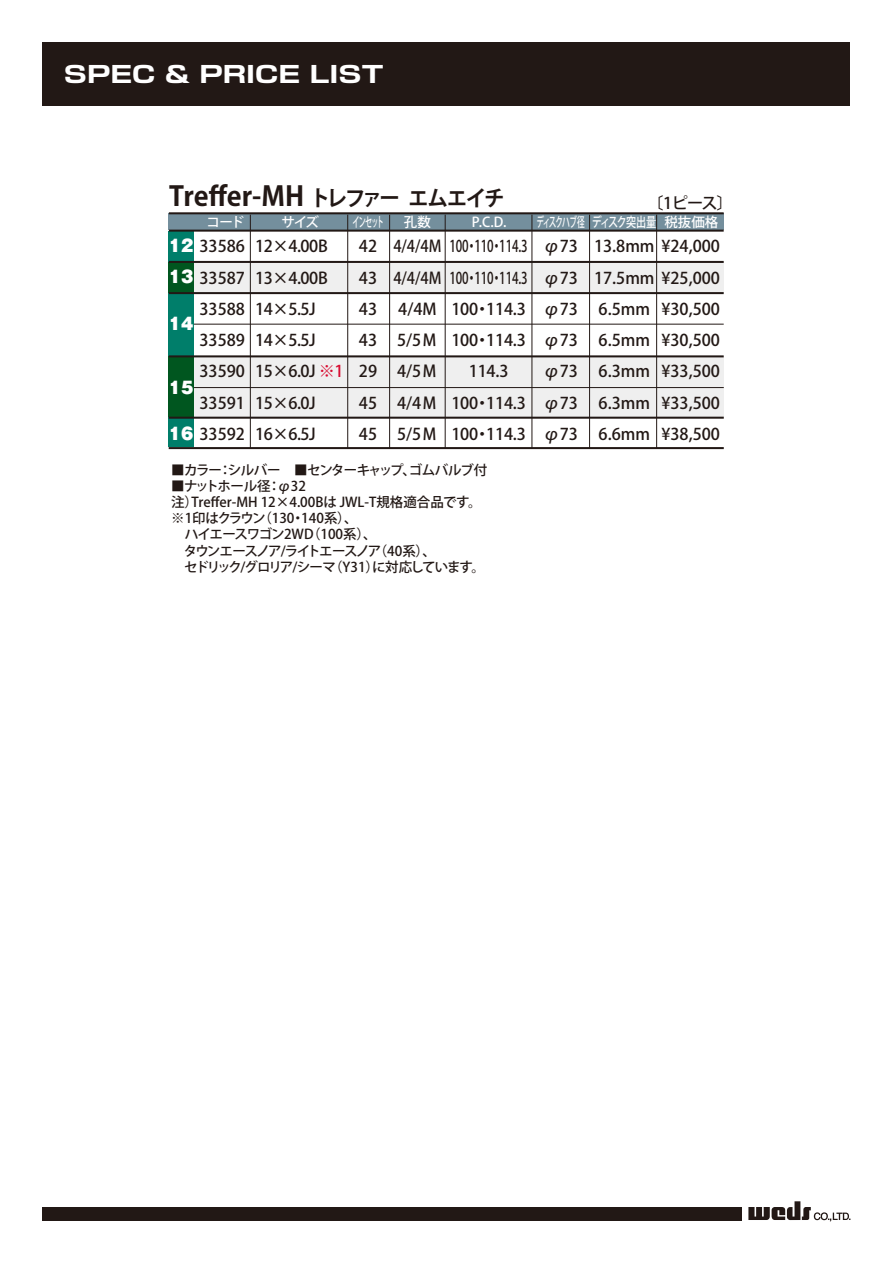
<style>
.page{position:relative;width:893px;height:1263px;background:#fff}
.page>*{position:absolute;margin:0;border:0;box-sizing:border-box;transform-origin:0 0}
.t1{font:700 27px "Koz Go Pro";color:#221815}
.t2{font:700 22.95px "Shin Go Pro";color:#fff;scale:1.25 1}
.t3{font:500 16.2px/31.3px "Koz Go Pro";color:#221815;text-align:justify}
.t4{font:500 16.2px/31.3px "Koz Go Pro";color:#221815;text-align:center;scale:.72 1}
.t5{font:500 16.2px/31.3px "Koz Go Pro";letter-spacing:-.025em;color:#221815}
.t6{font:500 16.2px/31.3px "Koz Go Pro";color:#221815;text-align:center;scale:.9 1}
.t7{font:900 16.2px "Gothic MB101 Pro";color:#fff}
.t8{font:500 13.5px/16.2px "Koz Go Pro";letter-spacing:-.04em;color:#221815}
.t9{font:500 13.5px "Koz Go Pro";letter-spacing:-.08em;color:#221815}
.t10{font:500 13.5px "Koz Go Pro";letter-spacing:-.11em;color:#fff}
.t11{font:500 13.5px "Koz Go Pro";letter-spacing:-.11em;color:#fff;scale:.57 1}
.t12{font:500 13.5px "Koz Go Pro";letter-spacing:-.11em;color:#fff;scale:.75 1}
.t13{font:500 13.5px "Koz Go Pro";letter-spacing:-.11em;color:#fff;scale:.53 1}
.s1{font-size:21.6px}
.s2{font-family:"Gothic MB101 Pro";font-weight:900;color:#fff}
.s3{color:#d80a2f}
</style>
<div class="page">
<div style="left:43px;top:1207px;width:699px;height:13px;background:#221815"></div>
<svg style="left:748px;top:1201px;width:102px;height:20px"></svg>
<div style="left:43px;top:43px;width:807px;height:63px;background:#221815"></div>
<div style="left:169px;top:213px;width:555px;height:18px;background:#748f9d"></div>
<hr style="left:169px;top:212px;width:555px;height:2px;background:#221815">
<div style="left:169px;top:325px;width:555px;height:94px;background:#efefef"></div>
<hr style="left:169px;top:387px;width:555px;height:1px;background:#221815">
<div style="left:169px;top:293px;width:555px;height:63px;background:#fff"></div>
<div style="left:169px;top:262px;width:555px;height:31px;background:#efefef"></div>
<hr style="left:169px;top:324px;width:555px;height:1px;background:#221815">
<hr style="left:656px;top:215px;width:1px;height:233px;background:#221815">
<hr style="left:589px;top:215px;width:1px;height:233px;background:#221815">
<hr style="left:347px;top:215px;width:1px;height:233px;background:#221815">
<hr style="left:389px;top:215px;width:1px;height:233px;background:#221815">
<hr style="left:445px;top:215px;width:1px;height:233px;background:#221815">
<hr style="left:532px;top:215px;width:1px;height:233px;background:#221815">
<hr style="left:250px;top:215px;width:1px;height:233px;background:#221815">
<div style="left:169px;top:232px;width:25px;height:30px;background:#007e6a"></div>
<div style="left:169px;top:262px;width:25px;height:31px;background:#00561f"></div>
<div style="left:169px;top:293px;width:25px;height:63px;background:#007e6a"></div>
<div style="left:169px;top:356px;width:25px;height:61px;background:#00561f"></div>
<div style="left:169px;top:417px;width:25px;height:30px;background:#007e6a"></div>
<hr style="left:169px;top:292px;width:555px;height:2px;background:#221815">
<hr style="left:169px;top:355px;width:555px;height:2px;background:#221815">
<hr style="left:169px;top:261px;width:555px;height:2px;background:#221815">
<hr style="left:169px;top:417px;width:555px;height:2px;background:#221815">
<hr style="left:169px;top:447px;width:555px;height:2px;background:#221815">
<hr style="left:169px;top:230px;width:555px;height:2px;background:#221815">
<h2 class="t2" style="left:64px;top:56px;width:257px">SPEC &amp; PRICE LIST</h2>
<h1 class="t1" style="left:169px;top:179px;width:337px">Treffer-MH <span class="s1">トレファー エムエイチ</span></h1>
<p class="t3" style="left:647px;top:188px;width:87px">〔1ピース〕</p>
<p class="t10" style="left:207px;top:213px;width:39px">コード</p>
<p class="t3" style="left:169px;top:231px;width:78px;text-align:right"><span class="s2">12</span> 33586<br><span class="s2">13</span> 33587<br>33588<br>33589<br>33590<br>33591<br><span class="s2">16</span> 33592</p>
<p class="t7" style="left:169px;top:310px;width:26px">14</p>
<p class="t7" style="left:169px;top:374px;width:26px">15</p>
<p class="t10" style="left:281px;top:213px;width:39px">サイズ</p>
<p class="t5" style="left:255px;top:231px;width:90px">12×4.00B<br>13×4.00B<br>14×5.5J<br>14×5.5J<br>15×6.0J <span class="s3">※1<br></span>15×6.0J<br>16×6.5J</p>
<p class="t13" style="left:353px;top:214px;width:61px">インセット</p>
<p class="t3" style="left:359px;top:231px;width:20px">42<br>43<br>43<br>43<br>29<br>45<br>45</p>
<p class="t10" style="left:404px;top:213px;width:28px">孔数</p>
<p class="t6" style="left:393px;top:231px;width:55px">4/4/4M<br>4/4/4M<br>4/4M<br>5/5Ｍ<br>4/5Ｍ<br>4/4Ｍ<br>5/5Ｍ</p>
<p class="t10" style="left:472px;top:213px;width:36px">P.C.D.</p>
<p class="t4" style="left:449px;top:231px;width:110px">100・110・114.3<br>100・110・114.3<br>100・114.3<br>100・114.3<br>114.3<br>100・114.3<br>100・114.3</p>
<p class="t9" style="left:171px;top:461px;width:318px">■カラー：シルバー　■センターキャップ、ゴムバルブ付</p>
<p class="t8" style="left:171px;top:478px;width:315px">■ナットホール径：φ32<br>注）Treffer-MH 12×4.00Bは JWL-T規格適合品です。※1印はクラウン（130・140系）、<br>　ハイエースワゴン2WD（100系）、<br>　タウンエースノア/ライトエースノア（40系）、<br>　セドリック/グロリア/シーマ（Y31）に対応しています。</p>
<p class="t11" style="left:536px;top:214px;width:86px">ディスクハブ径</p>
<p class="t3" style="left:544px;top:231px;width:36px">φ73 φ73 φ73 φ73 φ73 φ73 φ73</p>
<p class="t12" style="left:592px;top:213px;width:88px">ディスク突出量</p>
<p class="t10" style="left:664px;top:213px;width:55px">税抜価格</p>
<p class="t3" style="left:594px;top:231px;width:127px;text-align:right">13.8mm ¥24,000<br>17.5mm ¥25,000 ¥30,500<br>¥30,500<br>¥33,500<br>¥33,500<br>¥38,500</p>
<p class="t3" style="left:599px;top:294px;width:53px">6.5mm 6.5mm 6.3mm 6.3mm 6.6mm</p>
</div>
